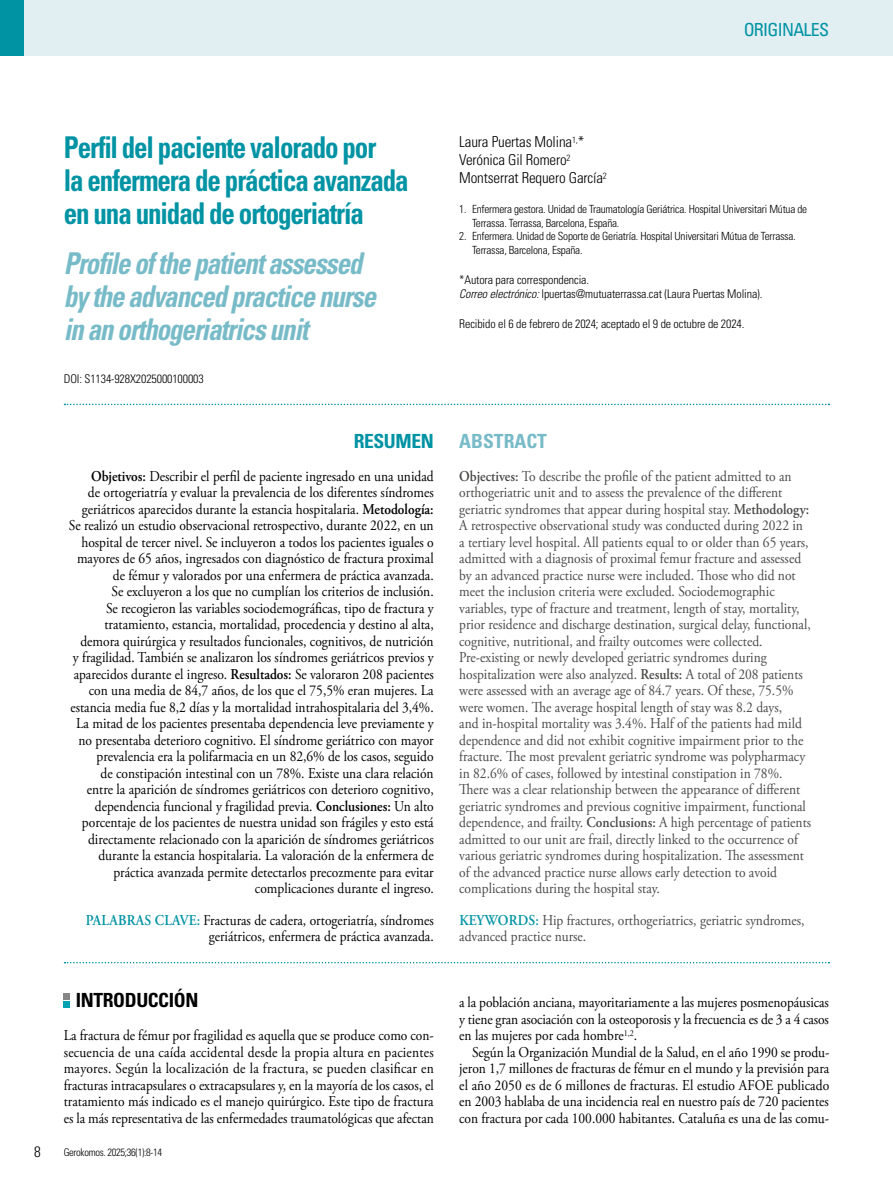
<style>
.page{position:relative;width:893px;height:1191px;background:#fff}
.page>*{position:absolute;margin:0;border:0;box-sizing:border-box;transform-origin:0 0}
.t1{font:700 condensed 30px/33px "Univers LT Std";letter-spacing:-.04em;color:#0093a4;scale:.9 1}
.t2{font:italic 700 condensed 30px/33px "Univers LT Std";letter-spacing:-.04em;color:#78bbc8;scale:.9 1}
.t3{font:700 condensed 19.5px "Univers LT Std";letter-spacing:-.02em;color:#000}
.t4{font:700 condensed 19.5px "Univers LT Std";color:#78bbc8}
.t5{font:700 condensed 19.5px "Univers LT Std";letter-spacing:-.02em;color:#0093a4}
.t6{font:condensed 18px "Univers LT Std";letter-spacing:-.04em;color:#0093a4}
.t7{font:15px/16.5px "Adobe Garamond Pro";color:#000;text-align:justify;scale:.9 1}
.t8{font:15px/16.5px "Adobe Garamond Pro";color:#4a4a49;scale:.9 1}
.t9{font:300 condensed 15px/18px "Univers LT Std";letter-spacing:-.01em;color:#000}
.t10{font:300 condensed 12px/14.4px "Univers LT Std";letter-spacing:-.01em;color:#000}
.t11{font:300 condensed 11.25px/13.5px "Univers LT Std";letter-spacing:-.02em;color:#000}
.t12{font:300 condensed 10.5px "Univers LT Std";letter-spacing:-.03em;color:#000}
.s1{font-weight:600}
.s2{font-weight:600;color:#0093a4}
.s3{font-style:italic}
</style>
<div class="page">
<div style="left:0;top:0;width:893px;height:55px;background:#e2eff2"></div>
<div style="left:0;top:0;width:24px;height:55px;background:#0093a4"></div>
<svg style="left:65px;top:962px;width:764px;height:1px"></svg>
<svg style="left:65px;top:404px;width:764px;height:1px"></svg>
<svg style="left:64px;top:993px;width:6px;height:14px"></svg>
<p class="t6" style="left:744px;top:18px;width:87px">ORIGINALES</p>
<h1 class="t1" style="left:64px;top:130px;width:385px">Perfil del paciente valorado por<br>la enfermera de práctica avanzada en una unidad de ortogeriatría</h1>
<h1 class="t2" style="left:64px;top:247px;width:348px">Profile of the patient assessed by the advanced practice nurse in an orthogeriatrics unit</h1>
<p class="t10" style="left:64px;top:371px;width:141px">DOI: S1134-928X2025000100003</p>
<h2 class="t5" style="left:354px;top:428px;width:82px">RESUMEN</h2>
<p class="t7" style="left:69px;top:468px;width:407px;text-align:right"><span class="s1">Objetivos:</span> Describir el perfil de paciente ingresado en una unidad<br>de ortogeriatría y evaluar la prevalencia de los diferentes síndromes geriátricos aparecidos durante la estancia hospitalaria. <span class="s1">Metodología:<br></span>Se realizó un estudio observacional retrospectivo, durante 2022, en un hospital de tercer nivel. Se incluyeron a todos los pacientes iguales o mayores de 65 años, ingresados con diagnóstico de fractura proximal de fémur y valorados por una enfermera de práctica avanzada.<br>Se excluyeron a los que no cumplían los criterios de inclusión.<br>Se recogieron las variables sociodemográficas, tipo de fractura y tratamiento, estancia, mortalidad, procedencia y destino al alta, demora quirúrgica y resultados funcionales, cognitivos, de nutrición<br>y fragilidad. También se analizaron los síndromes geriátricos previos y aparecidos durante el ingreso. <span class="s1">Resultados:</span> Se valoraron 208 pacientes con una media de 84,7 años, de los que el 75,5% eran mujeres. La estancia media fue 8,2 días y la mortalidad intrahospitalaria del 3,4%.<br>La mitad de los pacientes presentaba dependencia leve previamente y no presentaba deterioro cognitivo. El síndrome geriátrico con mayor prevalencia era la polifarmacia en un 82,6% de los casos, seguido<br>de constipación intestinal con un 78%. Existe una clara relación<br>entre la aparición de síndromes geriátricos con deterioro cognitivo, dependencia funcional y fragilidad previa. <span class="s1">Conclusiones:</span> Un alto porcentaje de los pacientes de nuestra unidad son frágiles y esto está directamente relacionado con la aparición de síndromes geriátricos durante la estancia hospitalaria. La valoración de la enfermera de práctica avanzada permite detectarlos precozmente para evitar complicaciones durante el ingreso.</p>
<p class="t7" style="left:86px;top:912px;width:388px;text-align:right"><span class="s2">PALABRAS CLAVE:</span> Fracturas de cadera, ortogeriatría, síndromes geriátricos, enfermera de práctica avanzada.</p>
<h2 class="t3" style="left:76px;top:988px;width:124px">INTRODUCCIÓN</h2>
<p class="t7" style="left:64px;top:1027px;width:413px">La fractura de fémur por fragilidad es aquella que se produce como con&shy;secuencia de una caída accidental desde la propia altura en pacientes mayores. Según la localización de la fractura, se pueden clasificar en fracturas intracapsulares o extracapsulares y, en la mayoría de los casos, el tratamiento más indicado es el manejo quirúrgico. Este tipo de fractura es la más representativa de las enfermedades traumatológicas que afectan</p>
<p class="t9" style="left:34px;top:1142px;width:8px">8</p>
<p class="t12" style="left:64px;top:1145px;width:100px">Gerokomos. 2025;36(1):8-14</p>
<p class="t9" style="left:459px;top:133px;width:149px">Laura Puertas Molina<sup>1,</sup>*<br>Verónica Gil Romero<sup>2<br></sup>Montserrat Requero García<sup>2</sup></p>
<p class="t11" style="left:472px;top:202px;width:337px;text-indent:-13px">1. Enfermera gestora. Unidad de Traumatología Geriátrica. Hospital Universitari Mútua de<br>Terrassa. Terrassa, Barcelona, España.</p>
<p class="t11" style="left:472px;top:229px;width:325px;text-indent:-13px">2. Enfermera. Unidad de Soporte de Geriatría. Hospital Universitari Mútua de Terrassa.<br>Terrassa, Barcelona, España.</p>
<p class="t10" style="left:459px;top:272px;width:305px">*Autora para correspondencia.<br><span class="s3">Correo electrónico:</span> lpuertas@mutuaterrassa.cat (Laura Puertas Molina).</p>
<p class="t10" style="left:459px;top:317px;width:287px">Recibido el 6 de febrero de 2024; aceptado el 9 de octubre de 2024.</p>
<h2 class="t4" style="left:459px;top:428px;width:89px">ABSTRACT</h2>
<p class="t8" style="left:459px;top:468px;width:393px"><span class="s1">Objectives:</span> To describe the profile of the patient admitted to an orthogeriatric unit and to assess the prevalence of the different geriatric syndromes that appear during hospital stay. <span class="s1">Methodology:<br></span>A retrospective observational study was conducted during 2022 in a tertiary level hospital. All patients equal to or older than 65 years, admitted with a diagnosis of proximal femur fracture and assessed by an advanced practice nurse were included. Those who did not meet the inclusion criteria were excluded. Sociodemographic variables, type of fracture and treatment, length of stay, mortality, prior residence and discharge destination, surgical delay, functional, cognitive, nutritional, and frailty outcomes were collected.<br>Pre-existing or newly developed geriatric syndromes during hospitalization were also analyzed. <span class="s1">Results:</span> A total of 208 patients were assessed with an average age of 84.7 years. Of these, 75.5% were women. The average hospital length of stay was 8.2 days,<br>and in-hospital mortality was 3.4%. Half of the patients had mild dependence and did not exhibit cognitive impairment prior to the fracture. The most prevalent geriatric syndrome was polypharmacy in 82.6% of cases, followed by intestinal constipation in 78%.<br>There was a clear relationship between the appearance of different geriatric syndromes and previous cognitive impairment, functional dependence, and frailty. <span class="s1">Conclusions:</span> A high percentage of patients admitted to our unit are frail, directly linked to the occurrence of various geriatric syndromes during hospitalization. The assessment of the advanced practice nurse allows early detection to avoid complications during the hospital stay.</p>
<p class="t8" style="left:459px;top:912px;width:385px"><span class="s2">KEYWORDS:</span> Hip fractures, orthogeriatrics, geriatric syndromes, advanced practice nurse.</p>
<p class="t7" style="left:459px;top:994px;width:412px">a la población anciana, mayoritariamente a las mujeres posmenopáusicas y tiene gran asociación con la osteoporosis y la frecuencia es de 3 a 4 casos en las mujeres por cada hombre<sup>1,2</sup>.</p>
<p class="t7" style="left:459px;top:1044px;width:413px;text-indent:13px">Según la Organización Mundial de la Salud, en el año 1990 se produ&shy;jeron 1,7 millones de fracturas de fémur en el mundo y la previsión para el año 2050 es de 6 millones de fracturas. El estudio AFOE publicado en 2003 hablaba de una incidencia real en nuestro país de 720 pacientes con fractura por cada 100.000 habitantes. Cataluña es una de las comu-</p>
</div>
